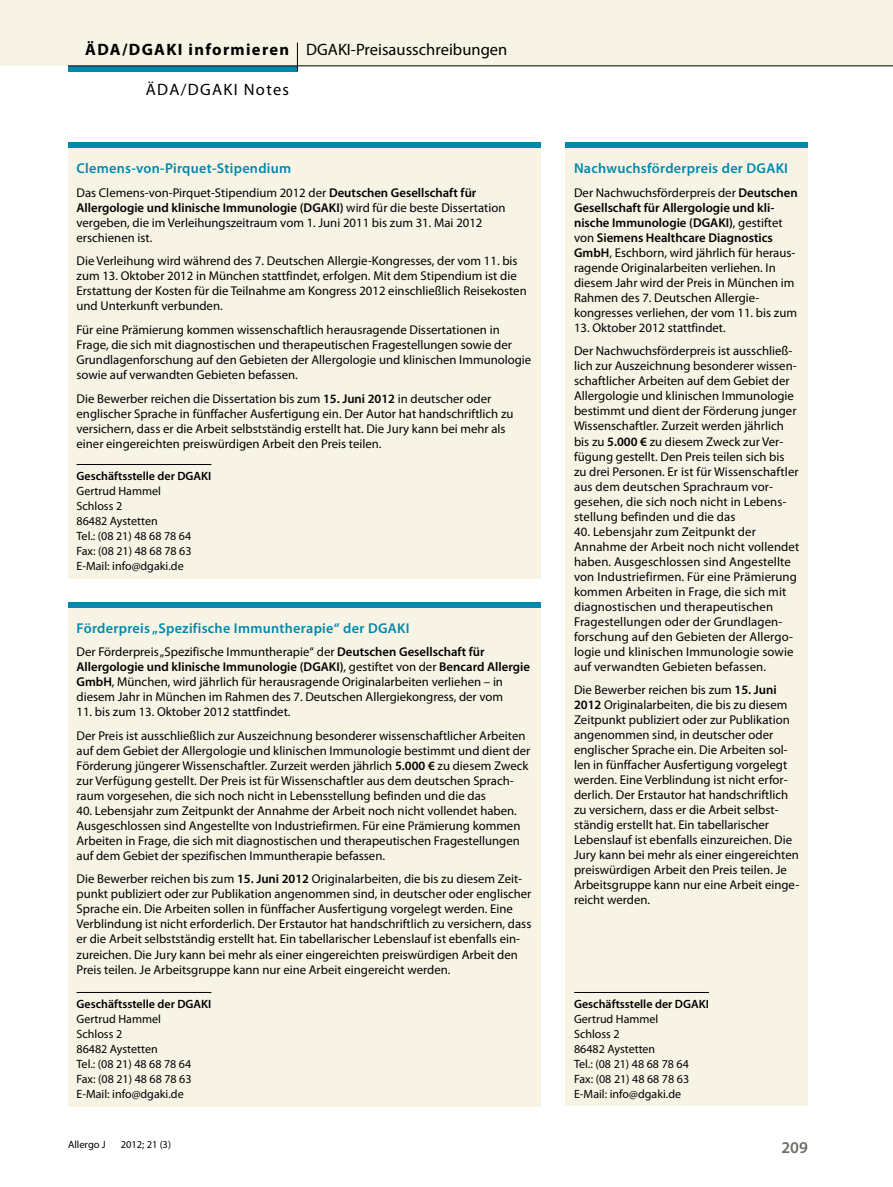
<style>
.page{position:relative;width:893px;height:1187px;background:#fff}
.page>*{position:absolute;margin:0;border:0;box-sizing:border-box;transform-origin:0 0}
.t1{font:16.5px "Myriad Pro";color:#000}
.t2{font:700 16.5px "Myriad Pro";letter-spacing:.08em;color:#000}
.t3{font:16.5px "Myriad Pro";letter-spacing:.08em;color:#000}
.t4{font:600 16.5px "Myriad Pro";color:#6e6d67}
.t5{font:600 14.25px "Myriad Pro";letter-spacing:.02em;color:#0088ad}
.t6{font:12.75px/15px "Myriad Pro";color:#000}
.t7{font:12px/15px "Myriad Pro";color:#000}
.t8{font:600 12px "Myriad Pro";color:#000}
.t9{font:10.5px "Myriad Pro";color:#000}
.s1{font-weight:600}
</style>
<div class="page">
<div style="left:0;top:0;width:893px;height:66px;background:#f7f4e5"></div>
<div style="left:68px;top:142px;width:472px;height:436px;background:#f7f4e5"></div>
<hr style="left:77px;top:464px;width:134px;height:1px;background:#000">
<div style="left:68px;top:142px;width:472px;height:6px;background:#0088ad"></div>
<div style="left:68px;top:602px;width:472px;height:504px;background:#f7f4e5"></div>
<hr style="left:77px;top:992px;width:134px;height:1px;background:#000">
<div style="left:68px;top:602px;width:472px;height:5px;background:#0088ad"></div>
<div style="left:566px;top:142px;width:242px;height:964px;background:#f7f4e5"></div>
<hr style="left:574px;top:992px;width:135px;height:1px;background:#000">
<div style="left:566px;top:142px;width:242px;height:6px;background:#0088ad"></div>
<div style="left:68px;top:66px;width:230px;height:5px;background:#0088ad"></div>
<hr style="left:68px;top:66px;width:825px;height:1px;background:#000">
<svg style="left:297px;top:43px;width:1px;height:28px"></svg>
<p class="t2" style="left:85px;top:39px;width:205px">ÄDA/DGAKI informieren</p>
<p class="t3" style="left:146px;top:79px;width:145px">ÄDA/DGAKI Notes</p>
<p class="t1" style="left:306px;top:39px;width:203px">DGAKI-Preisausschreibungen</p>
<p class="t5" style="left:77px;top:159px;width:216px">Clemens-von-Pirquet-Stipendium</p>
<p class="t6" style="left:77px;top:185px;width:430px">Das Clemens-von-Pirquet-Stipendium 2012 der <span class="s1">Deutschen Gesellschaft für Allergologie und klinische Immunologie (DGAKI)</span> wird für die beste Dissertation vergeben, die im Verleihungszeitraum vom 1. Juni 2011 bis zum 31. Mai 2012 erschienen ist.</p>
<p class="t6" style="left:77px;top:253px;width:452px">Die Verleihung wird während des 7. Deutschen Allergie-Kongresses, der vom 11. bis zum 13. Oktober 2012 in München stattfindet, erfolgen. Mit dem Stipendium ist die Erstattung der Kosten für die Teilnahme am Kongress 2012 einschließlich Reisekosten und Unterkunft verbunden.</p>
<p class="t6" style="left:77px;top:322px;width:456px">Für eine Prämierung kommen wissenschaftlich herausragende Dissertationen in Frage, die sich mit diagnostischen und therapeutischen Fragestellungen sowie der Grundlagenforschung auf den Gebieten der Allergologie und klinischen Immunologie sowie auf verwandten Gebieten befassen.</p>
<p class="t6" style="left:77px;top:390px;width:438px">Die Bewerber reichen die Dissertation bis zum <span class="s1">15. Juni 2012</span> in deutscher oder englischer Sprache in fünffacher Ausfertigung ein. Der Autor hat handschriftlich zu versichern, dass er die Arbeit selbstständig erstellt hat. Die Jury kann bei mehr als einer eingereichten preiswürdigen Arbeit den Preis teilen.</p>
<p class="t8" style="left:77px;top:468px;width:136px">Geschäftsstelle der DGAKI</p>
<p class="t7" style="left:77px;top:483px;width:117px">Gertrud Hammel<br>Schloss 2<br>86482 Aystetten<br>Tel.: (08 21) 48 68 78 64<br>Fax: (08 21) 48 68 78 63<br>E-Mail: info@dgaki.de</p>
<p class="t5" style="left:77px;top:619px;width:334px">Förderpreis „Spezifische Immuntherapie“ der DGAKI</p>
<p class="t6" style="left:77px;top:644px;width:455px">Der Förderpreis „Spezifische Immuntherapie“ der <span class="s1">Deutschen Gesellschaft für Allergologie und klinische Immunologie (DGAKI)</span>, gestiftet von der <span class="s1">Bencard Allergie GmbH</span>, München, wird jährlich für herausragende Originalarbeiten verliehen – in diesem Jahr in München im Rahmen des 7. Deutschen Allergiekongress, der vom</p>
<p class="t6" style="left:77px;top:700px;width:450px;line-height:23.5px">11. bis zum 13. Oktober 2012 stattfindet.<br>Der Preis ist ausschließlich zur Auszeichnung besonderer wissenschaftlicher Arbeiten</p>
<p class="t6" style="left:77px;top:743px;width:455px">auf dem Gebiet der Allergologie und klinischen Immunologie bestimmt und dient der Förderung jüngerer Wissenschaftler. Zurzeit werden jährlich <span class="s1">5.000 €</span> zu diesem Zweck zur Verfügung gestellt. Der Preis ist für Wissenschaftler aus dem deutschen Sprach&shy;raum vorgesehen, die sich noch nicht in Lebensstellung befinden und die das</p>
<p class="t6" style="left:77px;top:803px;width:445px">40. Lebensjahr zum Zeitpunkt der Annahme der Arbeit noch nicht vollendet haben.<br>Ausgeschlossen sind Angestellte von Industriefirmen. Für eine Prämierung kommen Arbeiten in Frage, die sich mit diagnostischen und therapeutischen Fragestellungen auf dem Gebiet der spezifischen Immuntherapie befassen.</p>
<p class="t6" style="left:77px;top:871px;width:456px">Die Bewerber reichen bis zum <span class="s1">15. Juni 2012</span> Originalarbeiten, die bis zu diesem Zeit&shy;punkt publiziert oder zur Publikation angenommen sind, in deutscher oder englischer Sprache ein. Die Arbeiten sollen in fünffacher Ausfertigung vorgelegt werden. Eine Verblindung ist nicht erforderlich. Der Erstautor hat handschriftlich zu versichern, dass er die Arbeit selbstständig erstellt hat. Ein tabellarischer Lebenslauf ist ebenfalls ein&shy;zureichen. Die Jury kann bei mehr als einer eingereichten preiswürdigen Arbeit den Preis teilen. Je Arbeitsgruppe kann nur eine Arbeit eingereicht werden.</p>
<p class="t8" style="left:77px;top:995px;width:136px">Geschäftsstelle der DGAKI</p>
<p class="t7" style="left:77px;top:1010px;width:117px">Gertrud Hammel<br>Schloss 2<br>86482 Aystetten<br>Tel.: (08 21) 48 68 78 64<br>Fax: (08 21) 48 68 78 63<br>E-Mail: info@dgaki.de</p>
<p class="t5" style="left:574px;top:159px;width:215px">Nachwuchsförderpreis der DGAKI</p>
<p class="t6" style="left:574px;top:185px;width:225px">Der Nachwuchsförderpreis der <span class="s1">Deutschen Gesellschaft für Allergologie und kli&shy;nische Immunologie (DGAKI)</span>, gestiftet von <span class="s1">Siemens Healthcare Diagnostics GmbH</span>, Eschborn, wird jährlich für heraus&shy;ragende Originalarbeiten verliehen. In diesem Jahr wird der Preis in München im Rahmen des 7. Deutschen Allergie&shy;kongresses verliehen, der vom 11. bis zum</p>
<p class="t6" style="left:574px;top:316px;width:220px;line-height:23.5px">13. Oktober 2012 stattfindet.<br>Der Nachwuchsförderpreis ist ausschließ-</p>
<p class="t6" style="left:574px;top:358px;width:226px">lich zur Auszeichnung besonderer wissen&shy;schaftlicher Arbeiten auf dem Gebiet der Allergologie und klinischen Immunologie bestimmt und dient der Förderung junger Wissenschaftler. Zurzeit werden jährlich bis zu <span class="s1">5.000 €</span> zu diesem Zweck zur Ver&shy;fügung gestellt. Den Preis teilen sich bis zu drei Personen. Er ist für Wissenschaftler aus dem deutschen Sprachraum vor&shy;gesehen, die sich noch nicht in Lebens&shy;stellung befinden und die das</p>
<p class="t6" style="left:574px;top:523px;width:227px">40. Lebensjahr zum Zeitpunkt der Annahme der Arbeit noch nicht vollendet haben. Ausgeschlossen sind Angestellte von Industriefirmen. Für eine Prämierung kommen Arbeiten in Frage, die sich mit diagnostischen und therapeutischen Fragestellungen oder der Grundlagen&shy;forschung auf den Gebieten der Allergo&shy;logie und klinischen Immunologie sowie auf verwandten Gebieten befassen.</p>
<p class="t6" style="left:574px;top:682px;width:227px">Die Bewerber reichen bis zum <span class="s1">15. Juni 2012</span> Originalarbeiten, die bis zu diesem Zeitpunkt publiziert oder zur Publikation angenommen sind, in deutscher oder englischer Sprache ein. Die Arbeiten sol&shy;len in fünffacher Ausfertigung vorgelegt werden. Eine Verblindung ist nicht erfor&shy;derlich. Der Erstautor hat handschriftlich zu versichern, dass er die Arbeit selbst&shy;ständig erstellt hat. Ein tabellarischer Lebenslauf ist ebenfalls einzureichen. Die Jury kann bei mehr als einer eingereichten preiswürdigen Arbeit den Preis teilen. Je Arbeitsgruppe kann nur eine Arbeit einge&shy;reicht werden.</p>
<p class="t8" style="left:574px;top:995px;width:136px">Geschäftsstelle der DGAKI</p>
<p class="t7" style="left:574px;top:1010px;width:117px">Gertrud Hammel<br>Schloss 2<br>86482 Aystetten<br>Tel.: (08 21) 48 68 78 64<br>Fax: (08 21) 48 68 78 63<br>E-Mail: info@dgaki.de</p>
<p class="t9" style="left:68px;top:1137px;width:39px">Allergo J</p>
<p class="t9" style="left:121px;top:1137px;width:52px">2012; 21 (3)</p>
<p class="t4" style="left:781px;top:1136px;width:28px">209</p>
</div>
